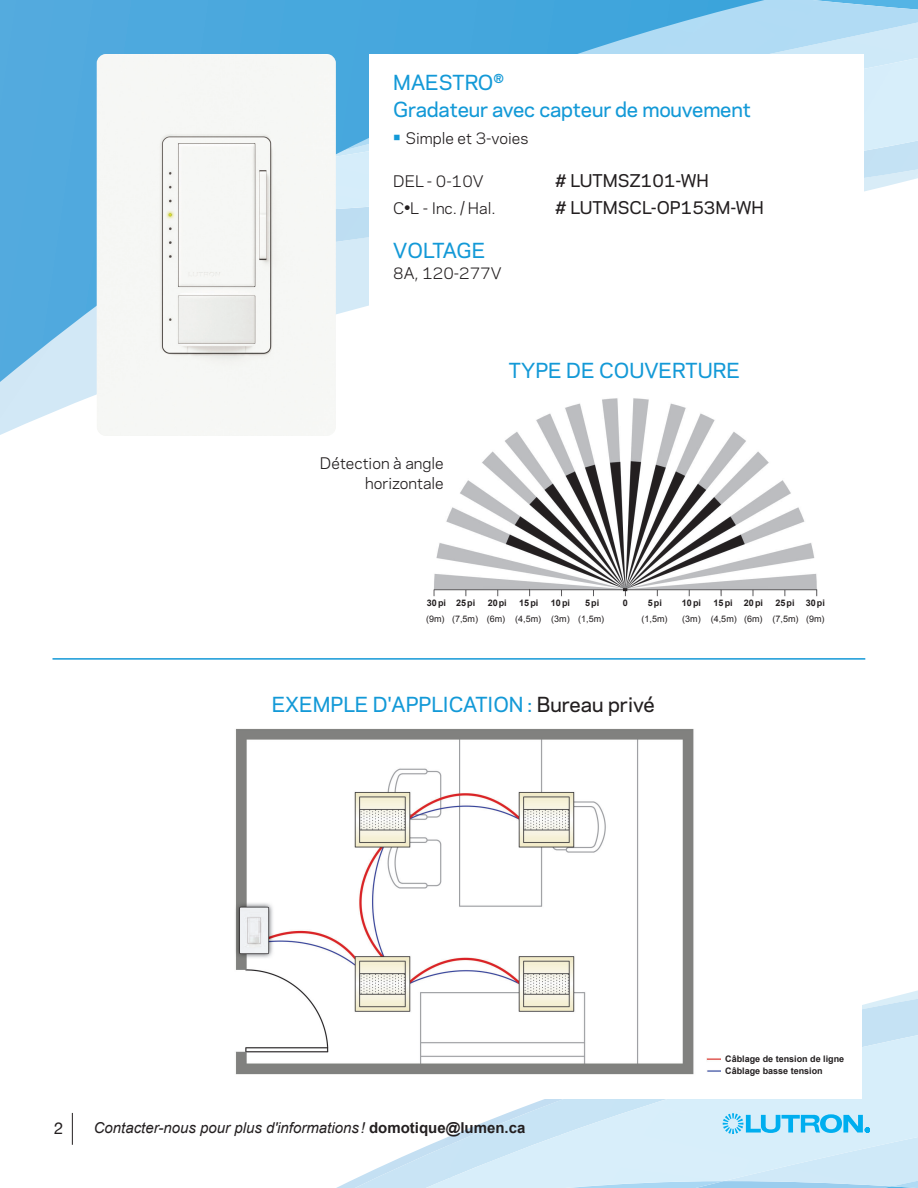
<style>
.page{position:relative;width:918px;height:1188px;background:#fff}
.page>*{position:absolute;margin:0;border:0;box-sizing:border-box;transform-origin:0 0}
.t1{font:500 19.5px "Galaxie Polaris";color:#1399d7}
.t2{font:500 16.5px "Galaxie Polaris";color:#231f20}
.t3{font:16.5px "Helvetica Neue";color:#231f20}
.t4{font:15px "Galaxie Polaris";color:#231f20}
.t5{font:italic 15px "Arial";color:#231f20}
.t6{font:700 10.5px "Arial";color:#231f20}
.t7{font:700 9px "Arial";color:#231f20}
.t8{font:9px "Arial";color:#231f20}
.s1{font-weight:500;font-size:19.5px;color:#1399d7}
.s2{color:#231f20}
.s3{font-weight:700;font-style:normal}
</style>
<div class="page">
<svg style="left:886px;top:990px;width:32px;height:9px"></svg>
<img style="left:862px;top:999px;width:56px;height:36px">
<img style="left:355px;top:1146px;width:71px;height:42px">
<img style="left:426px;top:1035px;width:492px;height:153px">
<svg style="left:0;top:382px;width:97px;height:53px"></svg>
<img style="left:765px;top:0;width:153px;height:192px">
<svg style="left:0;top:0;width:765px;height:382px"></svg>
<img style="left:97px;top:54px;width:239px;height:382px">
<svg style="left:723px;top:1113px;width:147px;height:21px;background:#7ed3f5"></svg>
<hr style="left:72px;top:1113px;width:1px;height:32px;background:#231f20">
<div style="left:369px;top:54px;width:495px;height:265px;background:#fff"></div>
<hr style="left:52px;top:658px;width:813px;height:2px;background:#1399d7">
<img style="left:433px;top:398px;width:385px;height:199px">
<div style="left:214px;top:720px;width:648px;height:378px;background:#fff"></div>
<img style="left:235px;top:729px;width:486px;height:346px">
<p class="t1" style="left:393px;top:68px;width:112px">MAESTRO<sup>®</sup></p>
<p class="t1" style="left:393px;top:95px;width:359px">Gradateur avec capteur de mouvement</p>
<p class="t4" style="left:393px;top:127px;width:137px"><span class="s1">•</span> Simple et 3-voies</p>
<p class="t4" style="left:393px;top:170px;width:92px">DEL - 0-10V</p>
<p class="t2" style="left:555px;top:169px;width:155px"># LUTMSZ101-WH</p>
<p class="t4" style="left:393px;top:197px;width:104px">C<sup>●</sup>L - Inc. / Hal.</p>
<p class="t2" style="left:555px;top:196px;width:210px"># LUTMSCL-OP153M-WH</p>
<p class="t1" style="left:393px;top:236px;width:94px">VOLTAGE</p>
<p class="t4" style="left:393px;top:262px;width:110px">8A, 120-277V</p>
<p class="t4" style="left:320px;top:452px;width:125px">Détection à angle</p>
<p class="t4" style="left:365px;top:472px;width:80px">horizontale</p>
<p class="t1" style="left:509px;top:356px;width:233px">TYPE DE COUVERTURE</p>
<p class="t7" style="left:427px;top:597px;width:50px">30pi 25pi</p>
<p class="t7" style="left:488px;top:597px;width:21px">20pi</p>
<p class="t7" style="left:519px;top:597px;width:21px">15pi</p>
<p class="t7" style="left:551px;top:597px;width:21px">10pi</p>
<p class="t7" style="left:585px;top:597px;width:16px">5pi</p>
<p class="t7" style="left:623px;top:597px;width:7px">0</p>
<p class="t7" style="left:648px;top:597px;width:16px">5pi</p>
<p class="t7" style="left:682px;top:597px;width:21px">10pi</p>
<p class="t7" style="left:714px;top:597px;width:51px">15pi 20pi</p>
<p class="t7" style="left:776px;top:597px;width:51px">25pi 30pi</p>
<p class="t8" style="left:426px;top:613px;width:180px">(9m) (7,5m) (6m) (4,5m) (3m) (1,5m)</p>
<p class="t8" style="left:642px;top:613px;width:28px">(1,5m)</p>
<p class="t8" style="left:682px;top:613px;width:144px">(3m) (4,5m) (6m) (7,5m) (9m)</p>
<p class="t1" style="left:272px;top:690px;width:385px">EXEMPLE D'APPLICATION : <span class="s2">Bureau privé</span></p>
<p class="t3" style="left:54px;top:1116px;width:11px">2</p>
<p class="t5" style="left:94px;top:1118px;width:433px">Contacter-nous pour plus d'informations ! <span class="s3">domotique@lumen.ca</span></p>
<p class="t6" style="left:725px;top:1051px;width:97px">Line-voltage wiring</p>
<p class="t6" style="left:725px;top:1065px;width:97px">Low-voltage wiring</p>
<p class="t7" style="left:725px;top:1053px;width:121px">Câblage de tension de ligne</p>
<p class="t7" style="left:725px;top:1065px;width:99px">Câblage basse tension</p>
</div>
